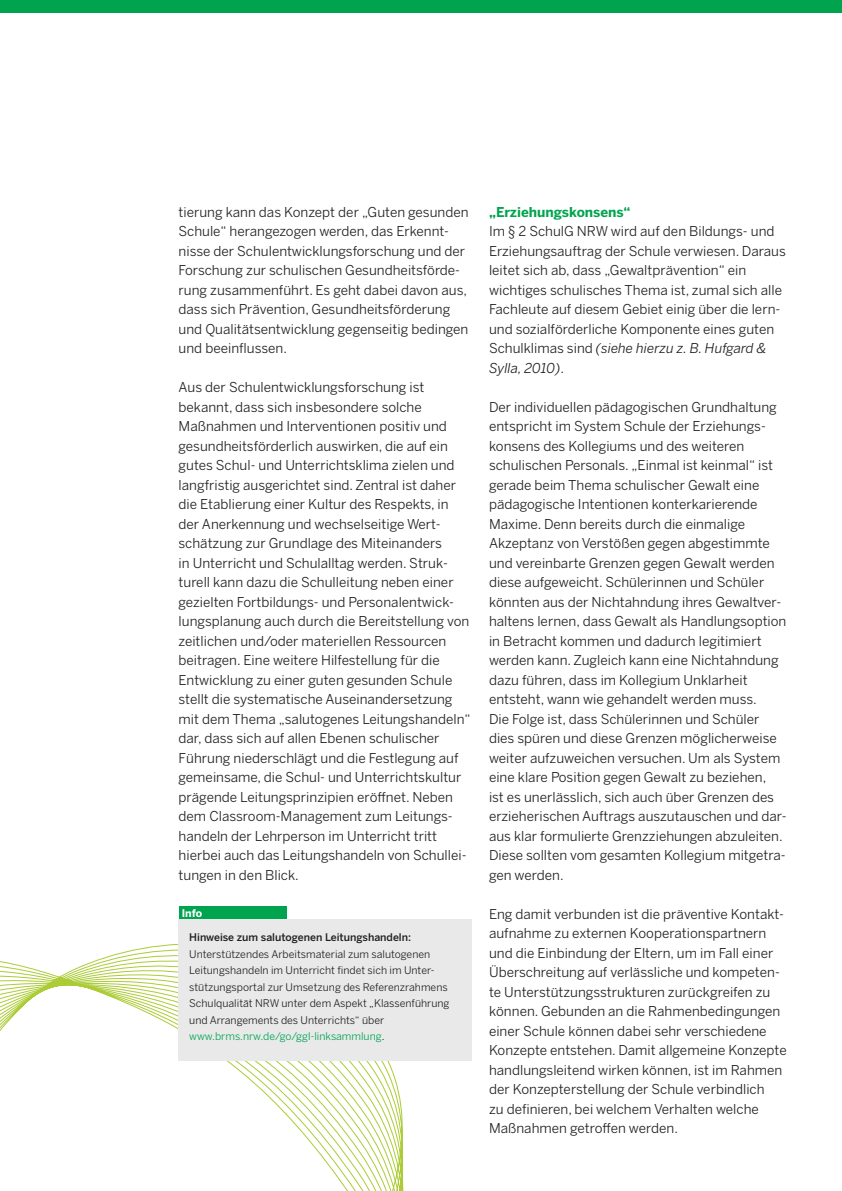
<style>
.page{position:relative;width:842px;height:1191px;background:#fff}
.page>*{position:absolute;margin:0;border:0;box-sizing:border-box;transform-origin:0 0}
.t1{font:13.5px/19.5px "Benton Sans";color:#231f20}
.t2{font:700 13.5px "Benton Sans";color:#00a44f}
.t3{font:10.5px/16.5px "Benton Sans";color:#231f20}
.t4{font:500 10.5px "Benton Sans";color:#231f20}
.t5{font:700 10.5px "Benton Sans";color:#fff}
.s1{color:#00a44f}
.s2{font-style:italic}
</style>
<div class="page">
<div style="left:0;top:0;width:842px;height:13px;background:#00a44f"></div>
<svg style="left:0;top:920px;width:404px;height:271px"></svg>
<div style="left:179px;top:906px;width:108px;height:13px;background:#00a44f"></div>
<div style="left:179px;top:919px;width:293px;height:142px;background:#e9e9ea"></div>
<p class="t1" style="left:179px;top:202px;width:291px">tierung kann das Konzept der „Guten gesunden Schule“ herangezogen werden, das Erkennt&shy;nisse der Schulentwicklungsforschung und der Forschung zur schulischen Gesundheitsförde&shy;rung zusammenführt. Es geht dabei davon aus, dass sich Prävention, Gesundheitsförderung und Qualitätsentwicklung gegenseitig bedingen und beeinflussen.</p>
<p class="t1" style="left:179px;top:377px;width:294px">Aus der Schulentwicklungsforschung ist bekannt, dass sich insbesondere solche Maßnahmen und Interventionen positiv und gesundheitsförderlich auswirken, die auf ein gutes Schul- und Unterrichtsklima zielen und langfristig ausgerichtet sind. Zentral ist daher die Etablierung einer Kultur des Respekts, in der Anerkennung und wechselseitige Wert&shy;schätzung zur Grundlage des Miteinanders<br>in Unterricht und Schulalltag werden. Struk&shy;turell kann dazu die Schulleitung neben einer gezielten Fortbildungs- und Personalentwick&shy;lungsplanung auch durch die Bereitstellung von zeitlichen und/oder materiellen Ressourcen beitragen. Eine weitere Hilfestellung für die Entwicklung zu einer guten gesunden Schule stellt die systematische Auseinandersetzung mit dem Thema „salutogenes Leitungshandeln“ dar, dass sich auf allen Ebenen schulischer Führung niederschlägt und die Festlegung auf gemeinsame, die Schul- und Unterrichtskultur prägende Leitungsprinzipien eröffnet. Neben dem Classroom-Management zum Leitungs&shy;handeln der Lehrperson im Unterricht tritt hierbei auch das Leitungshandeln von Schullei&shy;tungen in den Blick.</p>
<p class="t5" style="left:182px;top:906px;width:22px">Info</p>
<p class="t4" style="left:189px;top:931px;width:223px">Hinweise zum salutogenen Leitungshandeln:</p>
<p class="t3" style="left:189px;top:945px;width:262px">Unterstützendes Arbeitsmaterial zum salutogenen Leitungshandeln im Unterricht findet sich im Unter&shy;stützungsportal zur Umsetzung des Referenzrahmens Schulqualität NRW unter dem Aspekt „Klassenführung und Arrangements des Unterrichts“ über <span class="s1">www.brms.nrw.de/go/ggl-linksammlung</span>.</p>
<p class="t2" style="left:489px;top:204px;width:143px">„Erziehungskonsens“</p>
<p class="t1" style="left:489px;top:221px;width:298px">Im § 2 SchulG NRW wird auf den Bildungs- und Erziehungsauftrag der Schule verwiesen. Daraus leitet sich ab, dass „Gewaltprävention“ ein wichtiges schulisches Thema ist, zumal sich alle Fachleute auf diesem Gebiet einig über die lern&shy;und sozialförderliche Komponente eines guten Schulklimas sind <span class="s2">(siehe hierzu z. B. Hufgard &amp; Sylla, 2010)</span>.</p>
<p class="t1" style="left:489px;top:397px;width:299px">Der individuellen pädagogischen Grundhaltung entspricht im System Schule der Erziehungs&shy;konsens des Kollegiums und des weiteren schulischen Personals. „Einmal ist keinmal“ ist gerade beim Thema schulischer Gewalt eine pädagogische Intentionen konterkarierende Maxime. Denn bereits durch die einmalige Akzeptanz von Verstößen gegen abgestimmte und vereinbarte Grenzen gegen Gewalt werden diese aufgeweicht. Schülerinnen und Schüler könnten aus der Nichtahndung ihres Gewaltver&shy;haltens lernen, dass Gewalt als Handlungsoption in Betracht kommen und dadurch legitimiert werden kann. Zugleich kann eine Nichtahndung dazu führen, dass im Kollegium Unklarheit entsteht, wann wie gehandelt werden muss.<br>Die Folge ist, dass Schülerinnen und Schüler dies spüren und diese Grenzen möglicherweise weiter aufzuweichen versuchen. Um als System eine klare Position gegen Gewalt zu beziehen,<br>ist es unerlässlich, sich auch über Grenzen des erzieherischen Auftrags auszutauschen und dar&shy;aus klar formulierte Grenzziehungen abzuleiten.<br>Diese sollten vom gesamten Kollegium mitgetra&shy;gen werden.</p>
<p class="t1" style="left:489px;top:904px;width:299px">Eng damit verbunden ist die präventive Kontakt&shy;aufnahme zu externen Kooperationspartnern und die Einbindung der Eltern, um im Fall einer Überschreitung auf verlässliche und kompeten&shy;te Unterstützungsstrukturen zurückgreifen zu können. Gebunden an die Rahmenbedingungen einer Schule können dabei sehr verschiedene Konzepte entstehen. Damit allgemeine Konzepte handlungsleitend wirken können, ist im Rahmen der Konzepterstellung der Schule verbindlich<br>zu definieren, bei welchem Verhalten welche Maßnahmen getroffen werden.</p>
</div>
